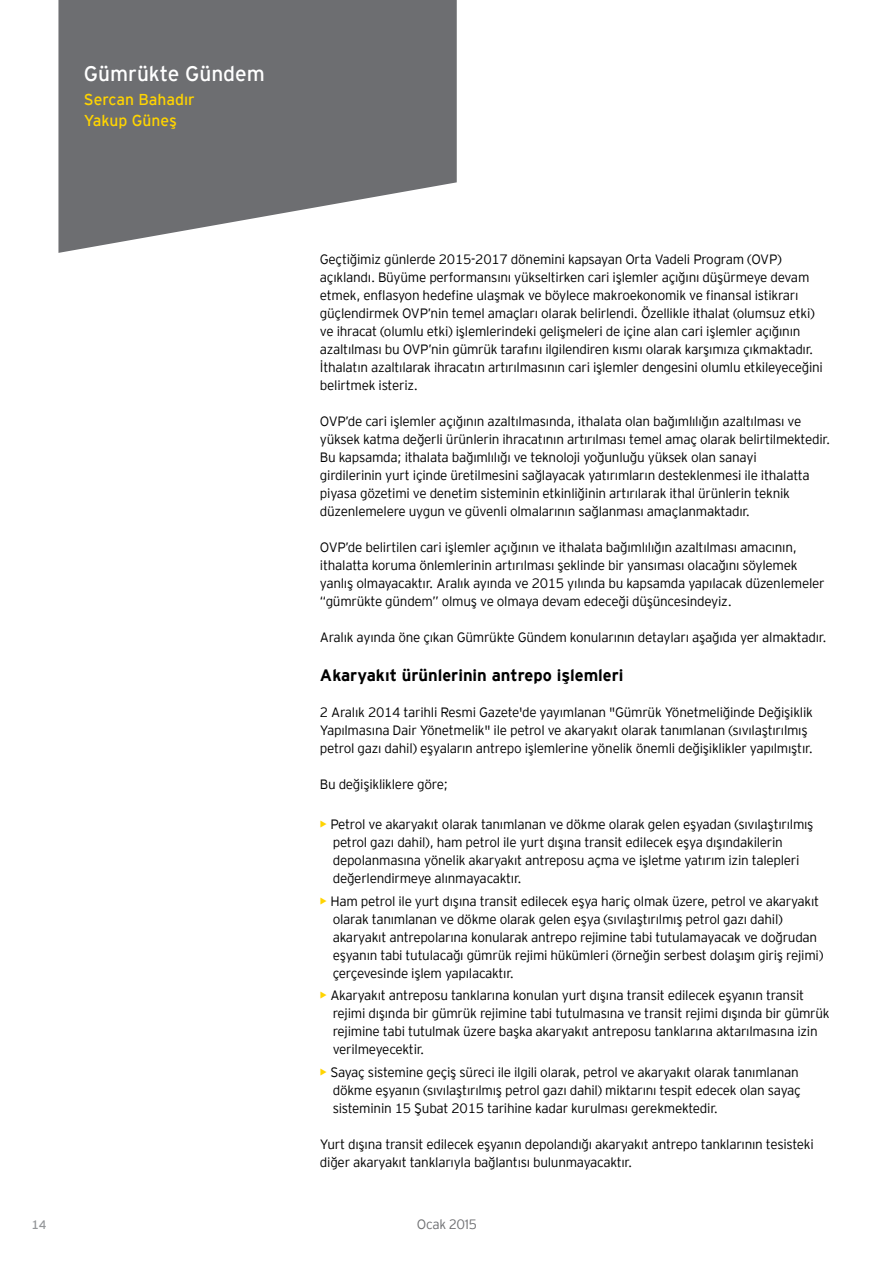
<style>
.page{position:relative;width:893px;height:1263px;background:#fff}
.page>*{position:absolute;margin:0;border:0;box-sizing:border-box;transform-origin:0 0}
.t1{font:21px "EY Interstate";color:#fff}
.t2{font:700 16.5px "EY Interstate";color:#000}
.t3{font:15.75px/21px "EY Interstate";color:#ffd400}
.t4{font:300 13.5px/18px "EY Interstate";letter-spacing:-.02em;color:#000}
.t5{font:300 13.5px "EY Interstate";letter-spacing:-.02em;color:#6d6e71}
.t6{font:12.3px "EY Interstate";color:#939598}
.s1{font-weight:700;color:#ffd400}
</style>
<div class="page">
<svg style="left:58px;top:0;width:399px;height:253px;background:#818285"></svg>
<h1 class="t1" style="left:84px;top:58px;width:182px">Gümrükte Gündem</h1>
<p class="t3" style="left:84px;top:88px;width:112px">Sercan Bahadır<br>Yakup Güneş</p>
<p class="t4" style="left:320px;top:249px;width:504px">Geçtiğimiz günlerde 2015-2017 dönemini kapsayan Orta Vadeli Program (OVP) açıklandı. Büyüme performansını yükseltirken cari işlemler açığını düşürmeye devam etmek, enflasyon hedefine ulaşmak ve böylece makroekonomik ve finansal istikrarı güçlendirmek OVP’nin temel amaçları olarak belirlendi. Özellikle ithalat (olumsuz etki) ve ihracat (olumlu etki) işlemlerindeki gelişmeleri de içine alan cari işlemler açığının azaltılması bu OVP’nin gümrük tarafını ilgilendiren kısmı olarak karşımıza çıkmaktadır.<br>İthalatın azaltılarak ihracatın artırılmasının cari işlemler dengesini olumlu etkileyeceğini belirtmek isteriz.</p>
<p class="t4" style="left:320px;top:411px;width:512px">OVP’de cari işlemler açığının azaltılmasında, ithalata olan bağımlılığın azaltılması ve yüksek katma değerli ürünlerin ihracatının artırılması temel amaç olarak belirtilmektedir.<br>Bu kapsamda; ithalata bağımlılığı ve teknoloji yoğunluğu yüksek olan sanayi<br>girdilerinin yurt içinde üretilmesini sağlayacak yatırımların desteklenmesi ile ithalatta piyasa gözetimi ve denetim sisteminin etkinliğinin artırılarak ithal ürünlerin teknik düzenlemelere uygun ve güvenli olmalarının sağlanması amaçlanmaktadır.</p>
<p class="t4" style="left:320px;top:537px;width:506px">OVP’de belirtilen cari işlemler açığının ve ithalata bağımlılığın azaltılması amacının, ithalatta koruma önlemlerinin artırılması şeklinde bir yansıması olacağını söylemek yanlış olmayacaktır. Aralık ayında ve 2015 yılında bu kapsamda yapılacak düzenlemeler “gümrükte gündem” olmuş ve olmaya devam edeceği düşüncesindeyiz.</p>
<p class="t4" style="left:320px;top:627px;width:508px">Aralık ayında öne çıkan Gümrükte Gündem konularının detayları aşağıda yer almaktadır.</p>
<p class="t2" style="left:320px;top:663px;width:305px">Akaryakıt ürünlerinin antrepo işlemleri</p>
<p class="t4" style="left:320px;top:702px;width:494px">2 Aralık 2014 tarihli Resmi Gazete'de yayımlanan "Gümrük Yönetmeliğinde Değişiklik<br>Yapılmasına Dair Yönetmelik" ile petrol ve akaryakıt olarak tanımlanan (sıvılaştırılmış petrol gazı dahil) eşyaların antrepo işlemlerine yönelik önemli değişiklikler yapılmıştır.</p>
<p class="t4" style="left:320px;top:774px;width:129px">Bu değişikliklere göre;</p>
<p class="t4" style="left:333px;top:815px;width:482px;text-indent:-13px"><span class="s1">•</span> Petrol ve akaryakıt olarak tanımlanan ve dökme olarak gelen eşyadan (sıvılaştırılmış petrol gazı dahil), ham petrol ile yurt dışına transit edilecek eşya dışındakilerin depolanmasına yönelik akaryakıt antreposu açma ve işletme yatırım izin talepleri değerlendirmeye alınmayacaktır.</p>
<p class="t4" style="left:333px;top:891px;width:492px;text-indent:-13px"><span class="s1">•</span> Ham petrol ile yurt dışına transit edilecek eşya hariç olmak üzere, petrol ve akaryakıt olarak tanımlanan ve dökme olarak gelen eşya (sıvılaştırılmış petrol gazı dahil) akaryakıt antrepolarına konularak antrepo rejimine tabi tutulamayacak ve doğrudan eşyanın tabi tutulacağı gümrük rejimi hükümleri (örneğin serbest dolaşım giriş rejimi) çerçevesinde işlem yapılacaktır.</p>
<p class="t4" style="left:333px;top:986px;width:498px;text-indent:-13px"><span class="s1">•</span> Akaryakıt antreposu tanklarına konulan yurt dışına transit edilecek eşyanın transit rejimi dışında bir gümrük rejimine tabi tutulmasına ve transit rejimi dışında bir gümrük rejimine tabi tutulmak üzere başka akaryakıt antreposu tanklarına aktarılmasına izin verilmeyecektir.</p>
<p class="t4" style="left:333px;top:1062px;width:470px;text-indent:-13px"><span class="s1">•</span> Sayaç sistemine geçiş süreci ile ilgili olarak, petrol ve akaryakıt olarak tanımlanan dökme eşyanın (sıvılaştırılmış petrol gazı dahil) miktarını tespit edecek olan sayaç sisteminin 15 Şubat 2015 tarihine kadar kurulması gerekmektedir.</p>
<p class="t4" style="left:320px;top:1134px;width:495px">Yurt dışına transit edilecek eşyanın depolandığı akaryakıt antrepo tanklarının tesisteki diğer akaryakıt tanklarıyla bağlantısı bulunmayacaktır.</p>
<p class="t6" style="left:31px;top:1215px;width:16px">14</p>
<p class="t5" style="left:417px;top:1215px;width:62px">Ocak 2015</p>
</div>
